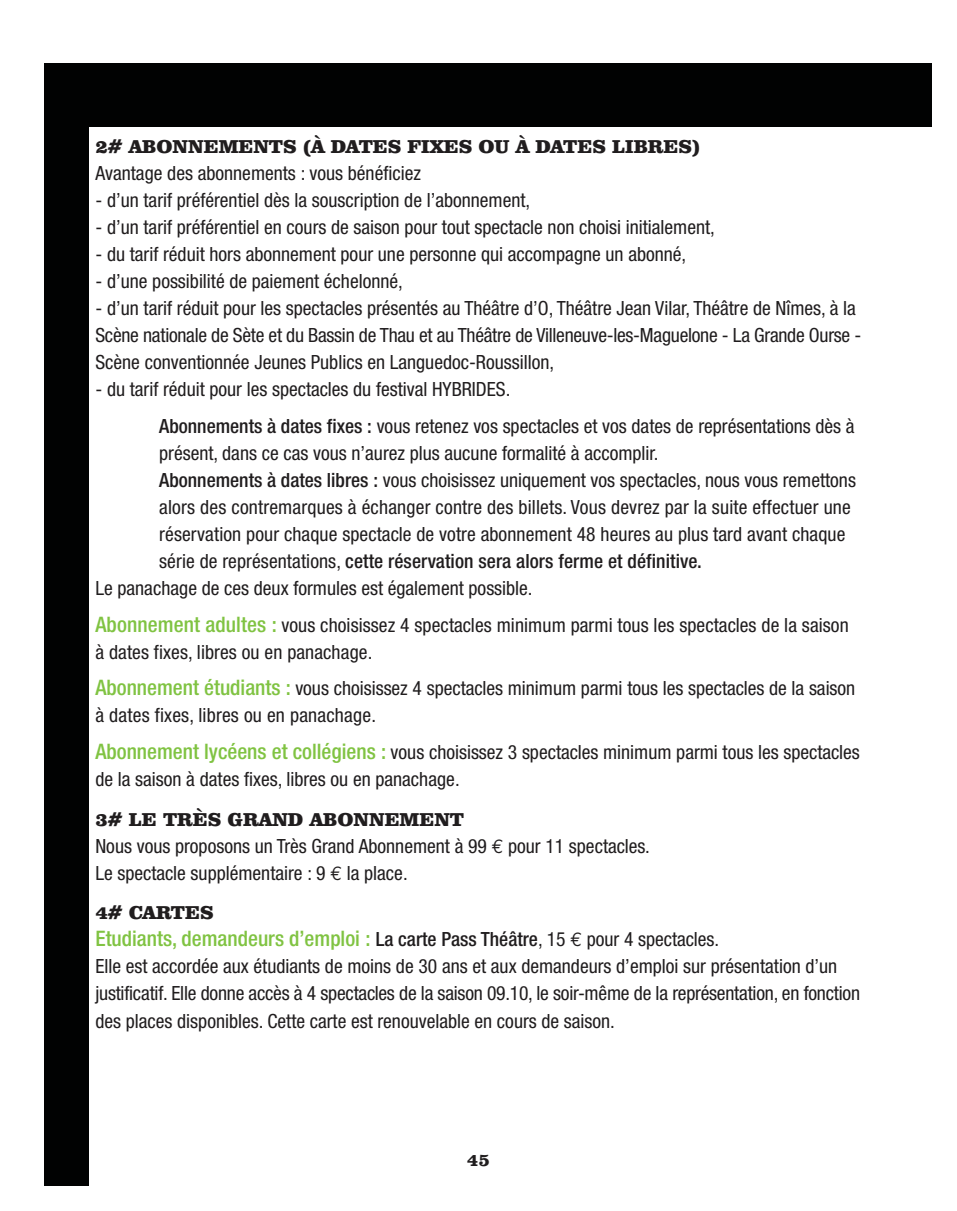
<style>
.page{position:relative;width:957px;height:1211px;background:#fff}
.page>*{position:absolute;margin:0;border:0;box-sizing:border-box;transform-origin:0 0}
.t1{font:500 condensed 21.38px "Helvetica Neue";color:#80c342}
.t2{font:condensed 19.57px/27px "Helvetica Neue";color:#201d1e}
.t3{font:500 condensed 19.57px "Helvetica Neue";letter-spacing:.005em;color:#201d1e}
.t4{font:900 19.12px "Clarendon BT";color:#201d1e}
.t5{font:700 18px "Clarendon BT";color:#201d1e}
.s1{font-weight:500}
.s2{font-weight:400}
.s3{font-weight:500;font-size:21.38px;color:#80c342}
.s4{font-family:"Euro Mono";font-stretch:normal}
.s5{font-size:19.57px;color:#201d1e}
.s6{font-weight:400;font-size:19.57px;color:#201d1e}
.s7{font-family:"Euro Mono";font-weight:400;font-stretch:normal;font-size:19.57px;color:#201d1e}
</style>
<div class="page">
<div style="left:44px;top:63px;width:887px;height:1123px;background:#010202"></div>
<div style="left:89px;top:127px;width:861px;height:1078px;background:#fff"></div>
<p class="t4" style="left:95px;top:136px;width:606px">2# ABONNEMENTS (À DATES FIXES OU À DATES LIBRES)</p>
<p class="t2" style="left:95px;top:162px;width:327px">Avantage des abonnements : vous bénéficiez</p>
<p class="t2" style="left:95px;top:189px;width:436px">- d’un tarif préférentiel dès la souscription de l’abonnement,</p>
<p class="t2" style="left:95px;top:216px;width:621px">- d’un tarif préférentiel en cours de saison pour tout spectacle non choisi initialement,</p>
<p class="t2" style="left:95px;top:243px;width:592px">- du tarif réduit hors abonnement pour une personne qui accompagne un abonné,</p>
<p class="t2" style="left:95px;top:270px;width:309px">- d’une possibilité de paiement échelonné,</p>
<p class="t2" style="left:95px;top:297px;width:767px">- d’un tarif réduit pour les spectacles présentés au Théâtre d’O, Théâtre Jean Vilar, Théâtre de Nîmes, à la<br>Scène nationale de Sète et du Bassin de Thau et au Théâtre de Villeneuve-les-Maguelone - La Grande Ourse -<br>Scène conventionnée Jeunes Publics en Languedoc-Roussillon,</p>
<p class="t2" style="left:159px;top:373px;width:696px;line-height:36.7px;text-indent:-64px">- du tarif réduit pour les spectacles du festival HYBRIDES.<br><span class="s1">Abonnements à dates fixes :</span> vous retenez vos spectacles et vos dates de représentations dès à</p>
<p class="t2" style="left:159px;top:441px;width:500px">présent, dans ce cas vous n’aurez plus aucune formalité à accomplir.</p>
<p class="t2" style="left:159px;top:468px;width:698px"><span class="s1">Abonnements à dates libres :</span> vous choisissez uniquement vos spectacles, nous vous remettons</p>
<p class="t2" style="left:159px;top:495px;width:693px">alors des contremarques à échanger contre des billets. Vous devrez par la suite effectuer une</p>
<p class="t2" style="left:159px;top:522px;width:687px">réservation pour chaque spectacle de votre abonnement 48 heures au plus tard avant chaque</p>
<p class="t3" style="left:159px;top:554px;width:544px"><span class="s2">série de représentations,</span> cette réservation sera alors ferme et définitive.</p>
<p class="t2" style="left:95px;top:576px;width:438px">Le panachage de ces deux formules est également possible.</p>
<p class="t2" style="left:95px;top:613px;width:754px"><span class="s3">Abonnement adultes :</span> vous choisissez 4 spectacles minimum parmi tous les spectacles de la saison à dates fixes, libres ou en panachage.</p>
<p class="t2" style="left:95px;top:676px;width:761px"><span class="s3">Abonnement étudiants :</span> vous choisissez 4 spectacles minimum parmi tous les spectacles de la saison à dates fixes, libres ou en panachage.</p>
<p class="t2" style="left:95px;top:740px;width:765px"><span class="s3">Abonnement lycéens et collégiens :</span> vous choisissez 3 spectacles minimum parmi tous les spectacles de la saison à dates fixes, libres ou en panachage.</p>
<p class="t4" style="left:95px;top:808px;width:370px">3# LE TRÈS GRAND ABONNEMENT</p>
<p class="t2" style="left:95px;top:834px;width:556px">Nous vous proposons un Très Grand Abonnement à 99 <span class="s4">€</span> pour 11 spectacles.<br>Le spectacle supplémentaire : 9 <span class="s4">€</span> la place.</p>
<p class="t4" style="left:95px;top:901px;width:120px">4# CARTES</p>
<p class="t1" style="left:95px;top:931px;width:625px">Etudiants, demandeurs d’emploi : <span class="s5">La carte Pass Théâtre</span><span class="s6">, 15</span> <span class="s7">€</span> <span class="s6">pour 4 spectacles.</span></p>
<p class="t2" style="left:95px;top:954px;width:766px">Elle est accordée aux étudiants de moins de 30 ans et aux demandeurs d’emploi sur présentation d’un justificatif. Elle donne accès à 4 spectacles de la saison 09.10, le soir-même de la représentation, en fonction des places disponibles. Cette carte est renouvelable en cours de saison.</p>
<p class="t5" style="left:467px;top:1153px;width:24px">45</p>
</div>
